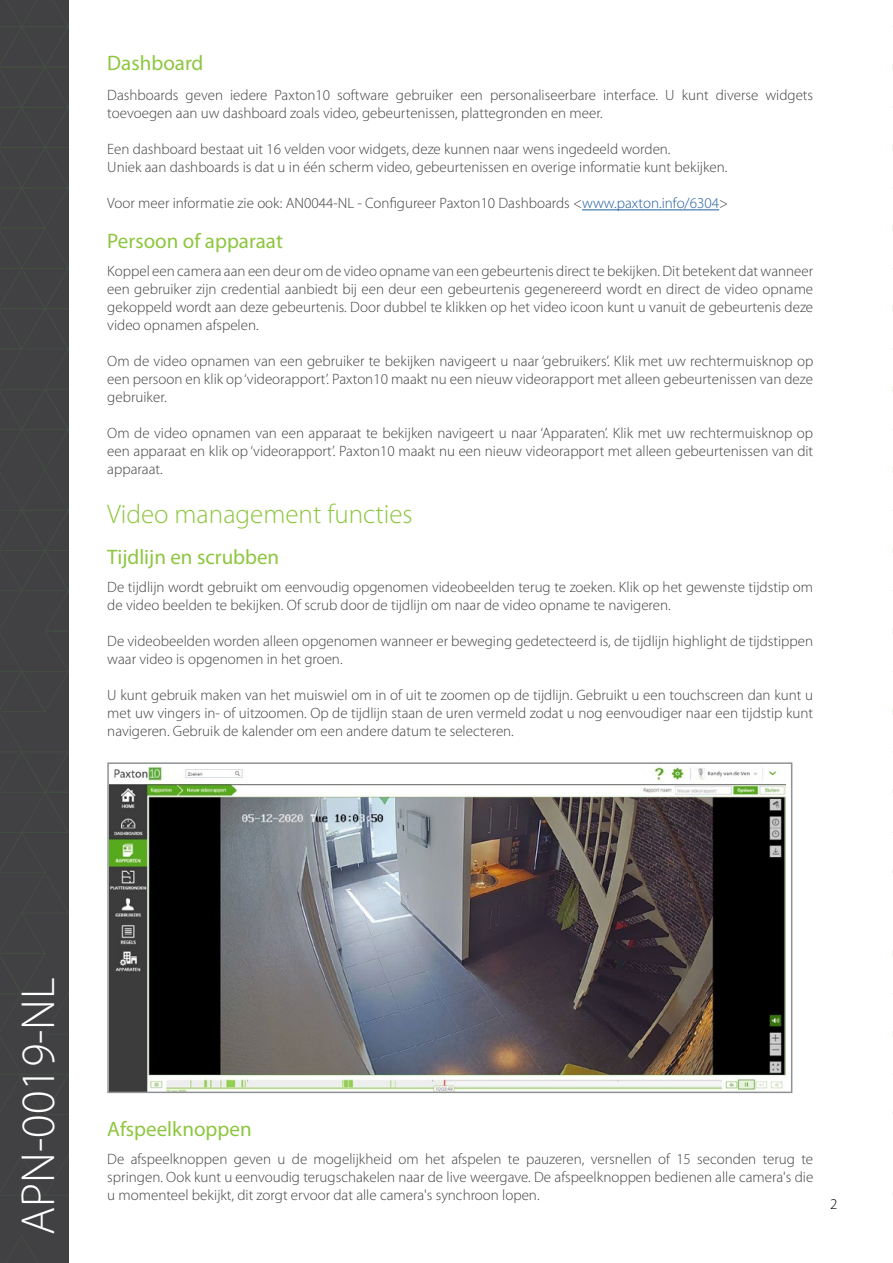
<style>
.page{position:relative;width:893px;height:1263px;background:#fff}
.page>*{position:absolute;margin:0;border:0;box-sizing:border-box;transform-origin:0 0}
.t1{font:300 48px "Myriad Pro";color:#fff}
.t2{font:300 27px "Myriad Pro";color:#8dc63f}
.t3{font:21px "Myriad Pro";color:#8dc63f}
.t4{font:300 15px/18px "Myriad Pro";color:#414042;text-align:justify}
.t5{font:300 15px "Myriad Pro";color:#000}
.s1{color:#215e9e}
</style>
<div class="page">
<div style="left:0;top:0;width:69px;height:1263px;background:#414042"></div>
<svg style="left:7px;top:1235px;width:31px;height:28px"></svg>
<svg style="left:0;top:0;width:68px;height:1196px"></svg>
<hr style="left:892px;top:0;width:1px;height:1263px;background:#414042">
<svg style="left:892px;top:1234px;width:1px;height:29px"></svg>
<svg style="left:892px;top:1154px;width:1px;height:42px"></svg>
<svg style="left:892px;top:0;width:1px;height:793px"></svg>
<svg style="left:892px;top:832px;width:1px;height:42px"></svg>
<svg style="left:892px;top:912px;width:1px;height:203px"></svg>
<hr style="left:582px;top:209px;width:137px;height:1px;background:#215e9e">
<img style="left:110px;top:765px;width:675px;height:325px">
<div style="left:107px;top:762px;width:685px;height:331px;border:2px solid #8f9194"></div>
<h3 class="t3" style="left:107px;top:50px;width:98px">Dashboard</h3>
<p class="t4" style="left:107px;top:86px;width:707px">Dashboards geven iedere Paxton10 software gebruiker een personaliseerbare interface. U kunt diverse widgets toevoegen aan uw dashboard zoals video, gebeurtenissen, plattegronden en meer.</p>
<p class="t4" style="left:107px;top:140px;width:622px">Een dashboard bestaat uit 16 velden voor widgets, deze kunnen naar wens ingedeeld worden.<br>Uniek aan dashboards is dat u in één scherm video, gebeurtenissen en overige informatie kunt bekijken.</p>
<p class="t4" style="left:107px;top:194px;width:622px">Voor meer informatie zie ook: AN0044-NL - Configureer Paxton10 Dashboards &lt;<span class="s1">www.paxton.info/6304</span>&gt;</p>
<h3 class="t3" style="left:107px;top:227px;width:177px">Persoon of apparaat</h3>
<p class="t4" style="left:107px;top:262px;width:707px">Koppel een camera aan een deur om de video opname van een gebeurtenis direct te bekijken. Dit betekent dat wanneer een gebruiker zijn credential aanbiedt bij een deur een gebeurtenis gegenereerd wordt en direct de video opname gekoppeld wordt aan deze gebeurtenis. Door dubbel te klikken op het video icoon kunt u vanuit de gebeurtenis deze video opnamen afspelen.</p>
<p class="t4" style="left:107px;top:352px;width:707px">Om de video opnamen van een gebruiker te bekijken navigeert u naar ‘gebruikers’. Klik met uw rechtermuisknop op een persoon en klik op ‘videorapport’. Paxton10 maakt nu een nieuw videorapport met alleen gebeurtenissen van deze gebruiker.</p>
<p class="t4" style="left:107px;top:424px;width:707px">Om de video opnamen van een apparaat te bekijken navigeert u naar ‘Apparaten’. Klik met uw rechtermuisknop op een apparaat en klik op ‘videorapport’. Paxton10 maakt nu een nieuw videorapport met alleen gebeurtenissen van dit apparaat.</p>
<h2 class="t2" style="left:107px;top:497px;width:307px">Video management functies</h2>
<h3 class="t3" style="left:107px;top:544px;width:173px">Tijdlijn en scrubben</h3>
<p class="t4" style="left:107px;top:578px;width:707px">De tijdlijn wordt gebruikt om eenvoudig opgenomen videobeelden terug te zoeken. Klik op het gewenste tijdstip om de video beelden te bekijken. Of scrub door de tijdlijn om naar de video opname te navigeren.</p>
<p class="t4" style="left:107px;top:632px;width:707px">De videobeelden worden alleen opgenomen wanneer er beweging gedetecteerd is, de tijdlijn highlight de tijdstippen waar video is opgenomen in het groen.</p>
<p class="t4" style="left:107px;top:686px;width:707px">U kunt gebruik maken van het muiswiel om in of uit te zoomen op de tijdlijn. Gebruikt u een touchscreen dan kunt u met uw vingers in- of uitzoomen. Op de tijdlijn staan de uren vermeld zodat u nog eenvoudiger naar een tijdstip kunt navigeren. Gebruik de kalender om een andere datum te selecteren.</p>
<h1 class="t1" style="left:9px;top:1235px;width:259px;rotate:-90deg">APN-0019-NL</h1>
<h3 class="t3" style="left:107px;top:1116px;width:146px">Afspeelknoppen</h3>
<p class="t4" style="left:107px;top:1150px;width:707px">De afspeelknoppen geven u de mogelijkheid om het afspelen te pauzeren, versnellen of 15 seconden terug te springen. Ook kunt u eenvoudig terugschakelen naar de live weergave. De afspeelknoppen bedienen alle camera's die u momenteel bekijkt, dit zorgt ervoor dat alle camera's synchroon lopen.</p>
<p class="t5" style="left:830px;top:1195px;width:9px">2</p>
</div>
